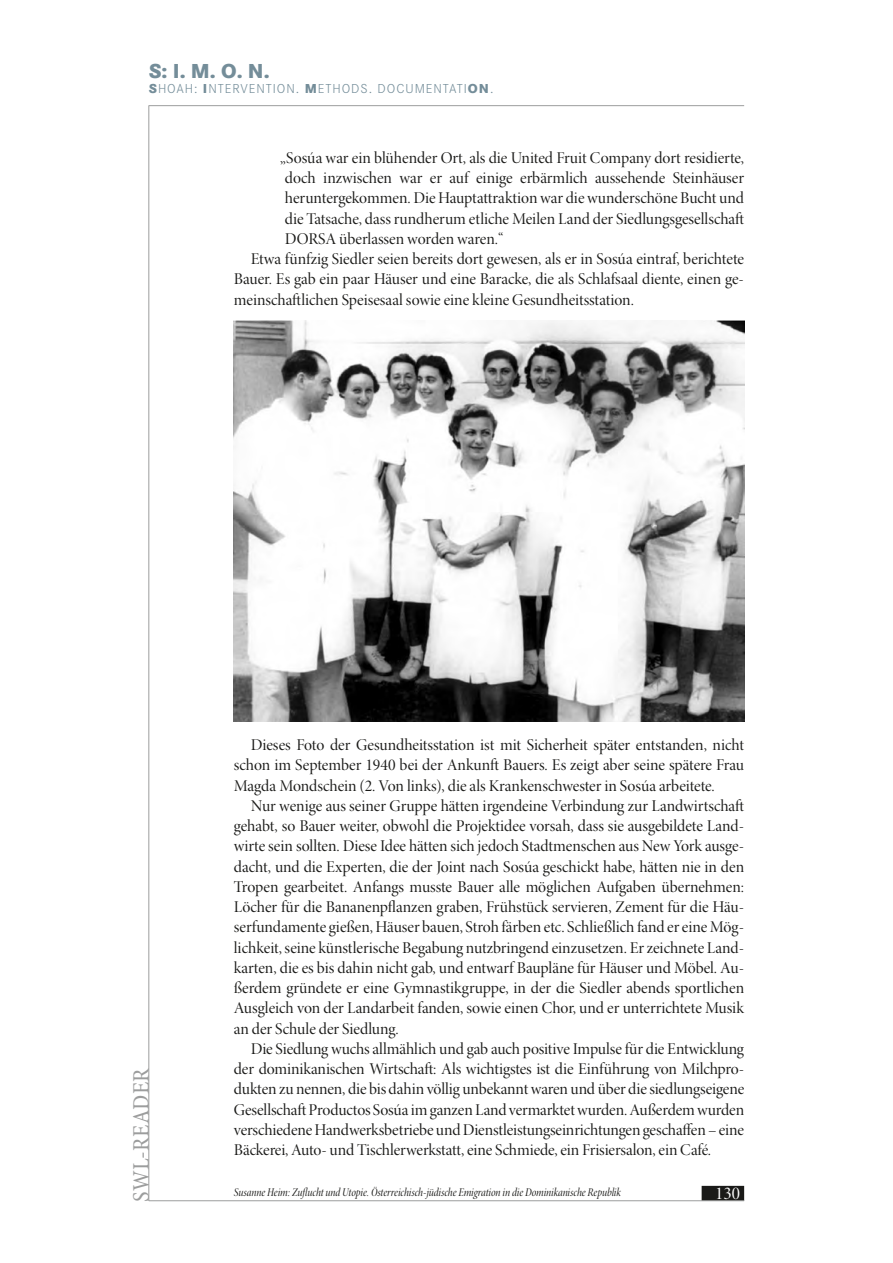
<style>
.page{position:relative;width:893px;height:1263px;background:#fff}
.page>*{position:absolute;margin:0;border:0;box-sizing:border-box;transform-origin:0 0}
.t1{font:condensed 24px "Minion Pro";letter-spacing:.01em;color:#9c9d9d}
.t2{font:800 21px "Corporate S";color:#748d99}
.t3{font:18px "Minion Pro Disp";color:#fff}
.t4{font:16.5px/20.2px "Minion Pro Disp";color:#1a1a18;text-align:justify}
.t5{font:300 13.5px "Corporate S";letter-spacing:.07em;color:#748d99}
.t6{font:12px "Minion Pro Cn It Disp";color:#1a1a18}
.s1{font-weight:800}
</style>
<div class="page">
<div style="left:702px;top:1186px;width:42px;height:15px;background:#1a1a18"></div>
<hr style="left:149px;top:1200px;width:595px;height:1px;background:#9c9d9d">
<hr style="left:149px;top:105px;width:595px;height:1px;background:#9c9d9d">
<hr style="left:149px;top:105px;width:1px;height:1096px;background:#9c9d9d">
<img style="left:234px;top:320px;width:510px;height:402px">
<p class="t2" style="left:149px;top:58px;width:122px">S: I. M. O. N.</p>
<p class="t5" style="left:149px;top:81px;width:346px"><span class="s1">S</span>HOAH: <span class="s1">I</span>NTERVENTION. <span class="s1">M</span>ETHODS. DOCUMENTATI<span class="s1">ON</span>.</p>
<p class="t4" style="left:280px;top:148px;width:466px">„Sosúa war ein blühender Ort, als die United Fruit Company dort residierte,</p>
<p class="t4" style="left:285px;top:168px;width:461px">doch inzwischen war er auf einige erbärmlich aussehende Steinhäuser</p>
<p class="t4" style="left:285px;top:188px;width:461px">heruntergekommen. Die Hauptattraktion war die wunderschöne Bucht und</p>
<p class="t4" style="left:285px;top:209px;width:461px">die Tatsache, dass rundherum etliche Meilen Land der Siedlungsgesellschaft</p>
<p class="t4" style="left:285px;top:229px;width:220px">DORSA überlassen worden waren.“</p>
<p class="t4" style="left:251px;top:249px;width:495px">Etwa fünfzig Siedler seien bereits dort gewesen, als er in Sosúa eintraf, berichtete</p>
<p class="t4" style="left:234px;top:269px;width:512px">Bauer. Es gab ein paar Häuser und eine Baracke, die als Schlafsaal diente, einen ge-</p>
<p class="t4" style="left:234px;top:290px;width:402px">meinschaftlichen Speisesaal sowie eine kleine Gesundheitsstation.</p>
<h1 class="t1" style="left:127px;top:1202px;width:135px;rotate:-90deg">SWL-READER</h1>
<p class="t4" style="left:234px;top:735px;width:512px;text-indent:17px">Dieses Foto der Gesundheitsstation ist mit Sicherheit später entstanden, nicht schon im September 1940 bei der Ankunft Bauers. Es zeigt aber seine spätere Frau Magda Mondschein (2. Von links), die als Krankenschwester in Sosúa arbeitete.</p>
<p class="t4" style="left:234px;top:796px;width:512px;text-indent:17px">Nur wenige aus seiner Gruppe hätten irgendeine Verbindung zur Landwirtschaft gehabt, so Bauer weiter, obwohl die Projektidee vorsah, dass sie ausgebildete Land&shy;wirte sein sollten. Diese Idee hätten sich jedoch Stadtmenschen aus New York ausge&shy;dacht, und die Experten, die der Joint nach Sosúa geschickt habe, hätten nie in den Tropen gearbeitet. Anfangs musste Bauer alle möglichen Aufgaben übernehmen:<br>Löcher für die Bananenpflanzen graben, Frühstück servieren, Zement für die Häu&shy;serfundamente gießen, Häuser bauen, Stroh färben etc. Schließlich fand er eine Mög&shy;lichkeit, seine künstlerische Begabung nutzbringend einzusetzen. Er zeichnete Land&shy;karten, die es bis dahin nicht gab, und entwarf Baupläne für Häuser und Möbel. Au&shy;ßerdem gründete er eine Gymnastikgruppe, in der die Siedler abends sportlichen Ausgleich von der Landarbeit fanden, sowie einen Chor, und er unterrichtete Musik an der Schule der Siedlung.</p>
<p class="t4" style="left:234px;top:1039px;width:512px;text-indent:17px">Die Siedlung wuchs allmählich und gab auch positive Impulse für die Entwicklung der dominikanischen Wirtschaft: Als wichtigstes ist die Einführung von Milchpro&shy;dukten zu nennen, die bis dahin völlig unbekannt waren und über die siedlungseigene Gesellschaft Productos Sosúa im ganzen Land vermarktet wurden. Außerdem wurden verschiedene Handwerksbetriebe und Dienstleistungseinrichtungen geschaffen – eine Bäckerei, Auto- und Tischlerwerkstatt, eine Schmiede, ein Frisiersalon, ein Café.</p>
<p class="t6" style="left:234px;top:1185px;width:389px">Susanne Heim: Zuflucht und Utopie. Österreichisch-jüdische Emigration in die Dominikanische Republik</p>
<p class="t3" style="left:715px;top:1182px;width:26px">130</p>
</div>
